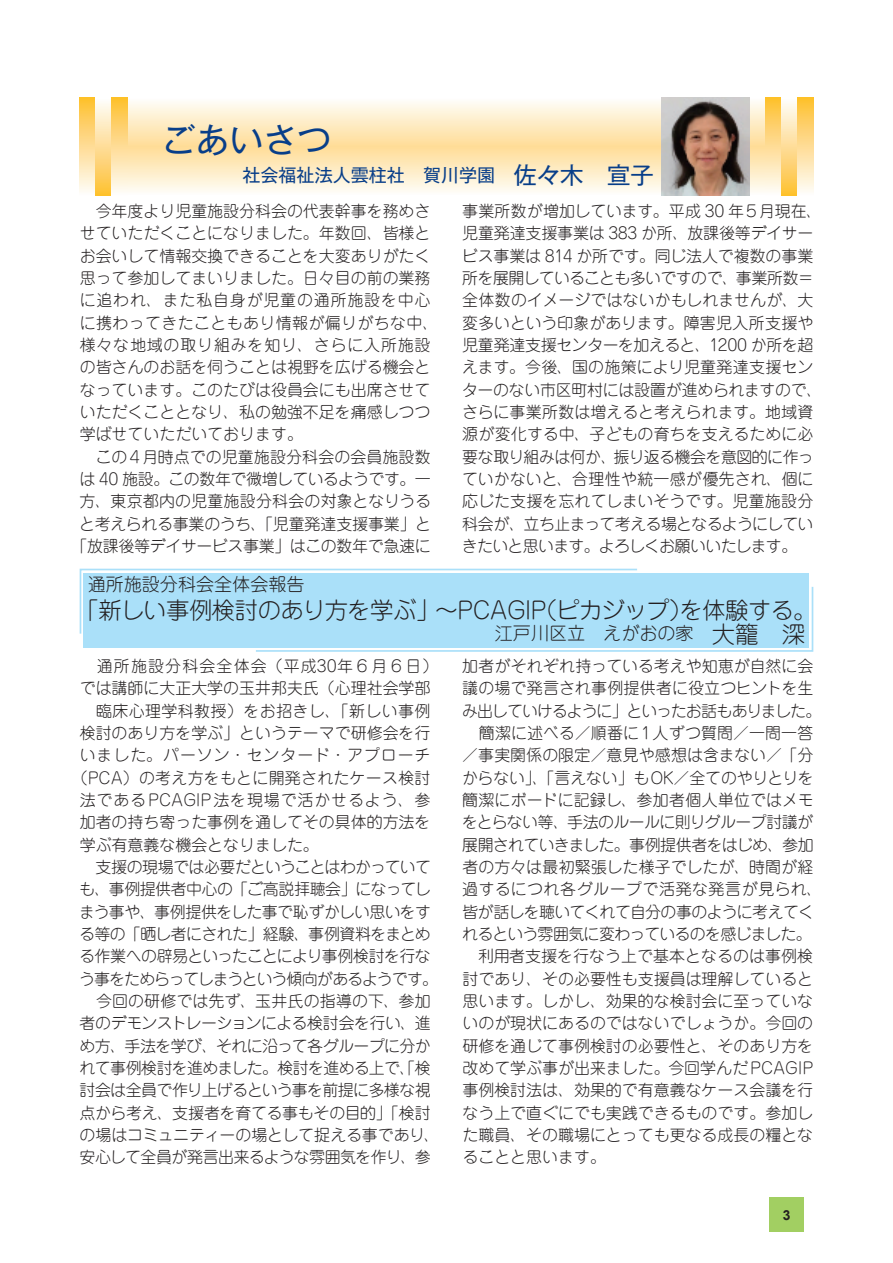
<style>
.page{position:relative;width:893px;height:1263px;background:#fff}
.page>*{position:absolute;margin:0;border:0;box-sizing:border-box;transform-origin:0 0}
.t1{font:34.05px "Gothic MB101 Pr 6 Regular 90 msp RKSJ H";color:#083e89}
.t2{font:23.4px "Jun 101 Pro Light 90 msp RKSJ H";letter-spacing:-.03em;color:#231f20}
.t3{font:18px "Jun 101 Pro Light 90 msp RKSJ H";color:#231f20}
.t4{font:18px "Gothic MB101 Pr 6 Regular 90 msp RKSJ H";color:#083e89}
.t5{font:15.9px/22.4px "Jun 101 Pro Light 90 msp RKSJ H";color:#231f20}
.t6{font:15.9px "Jun 101 Pro Light 90 msp RKSJ H";letter-spacing:-.035em;color:#231f20}
.t7{font:15.9px "Jun 101 Pro Light 90 msp RKSJ H";letter-spacing:-.04em;color:#231f20}
.t8{font:15.9px "Jun 101 Pro Light 90 msp RKSJ H";letter-spacing:.055em;color:#231f20}
.t9{font:15.9px "Jun 101 Pro Light 90 msp RKSJ H";letter-spacing:-.03em;color:#231f20}
.t10{font:15.9px "Jun 101 Pro Light 90 msp RKSJ H";letter-spacing:.025em;color:#231f20}
.t11{font:15.9px "Jun 101 Pro Light 90 msp RKSJ H";letter-spacing:-.065em;color:#231f20}
.t12{font:15.9px "Jun 101 Pro Light 90 msp RKSJ H";letter-spacing:-.045em;color:#231f20}
.t13{font:15.9px "Jun 101 Pro Light 90 msp RKSJ H";letter-spacing:-.02em;color:#231f20}
.t14{font:15.9px "Jun 101 Pro Light 90 msp RKSJ H";letter-spacing:.075em;color:#231f20}
.t15{font:15.9px "Jun 101 Pro Light 90 msp RKSJ H";letter-spacing:.06em;color:#231f20}
.t16{font:700 13.8px "Arial";color:#231f20}
.s1{font-size:23.4px}
</style>
<div class="page">
<svg style="left:128px;top:98px;width:637px;height:98px;background:#fdedc9"></svg>
<img style="left:662px;top:98px;width:87px;height:98px">
<div style="left:80px;top:98px;width:16px;height:98px;background:linear-gradient(to bottom,#febf30,#fefcfa)"></div>
<div style="left:96px;top:98px;width:16px;height:98px;background:linear-gradient(to bottom,#fefdfd,#fec033)"></div>
<div style="left:112px;top:98px;width:16px;height:98px;background:linear-gradient(to bottom,#febf30,#fefcfa)"></div>
<div style="left:765px;top:98px;width:16px;height:98px;background:linear-gradient(to bottom,#febf30,#fefcfa)"></div>
<div style="left:781px;top:98px;width:16px;height:98px;background:linear-gradient(to bottom,#fefdfd,#fec033)"></div>
<div style="left:797px;top:98px;width:16px;height:98px;background:linear-gradient(to bottom,#febf30,#fefcfa)"></div>
<svg style="left:79px;top:568px;width:735px;height:84px;background:#b1e2f9"></svg>
<div style="left:770px;top:1197px;width:34px;height:34px;background:#a2cf62"></div>
<h1 class="t1" style="left:128px;top:128px;width:206px">　ごあいさつ</h1>
<p class="t4" style="left:242px;top:169px;width:413px">社会福祉法人雲柱社　賀川学園　<span class="s1">佐々木　宣子</span></p>
<p class="t5" style="left:80px;top:202px;width:352px">　今年度より児童施設分科会の代表幹事を務めさ</p>
<p class="t5" style="left:80px;top:224px;width:352px">せていただくことになりました。年数回、皆様と</p>
<p class="t5" style="left:80px;top:247px;width:352px">お会いして情報交換できることを大変ありがたく</p>
<p class="t5" style="left:80px;top:269px;width:352px">思って参加してまいりました。日々目の前の業務</p>
<p class="t8" style="left:80px;top:294px;width:352px">に追われ、また私自身が児童の通所施設を中心</p>
<p class="t10" style="left:80px;top:317px;width:360px">に携わってきたこともあり情報が偏りがちな中、</p>
<p class="t8" style="left:80px;top:339px;width:352px">様々な地域の取り組みを知り、さらに入所施設</p>
<p class="t5" style="left:80px;top:358px;width:352px">の皆さんのお話を伺うことは視野を広げる機会と</p>
<p class="t5" style="left:80px;top:381px;width:352px">なっています。このたびは役員会にも出席させて</p>
<p class="t5" style="left:80px;top:403px;width:352px">いただくこととなり、私の勉強不足を痛感しつつ</p>
<p class="t5" style="left:80px;top:425px;width:225px">学ばせていただいております。</p>
<p class="t5" style="left:80px;top:448px;width:352px">　この４月時点での児童施設分科会の会員施設数</p>
<p class="t9" style="left:79px;top:473px;width:353px">は 40 施設。この数年で微増しているようです。一</p>
<p class="t5" style="left:80px;top:492px;width:353px">方、東京都内の児童施設分科会の対象となりうる</p>
<p class="t5" style="left:79px;top:515px;width:353px">と考えられる事業のうち、「児童発達支援事業」と</p>
<p class="t5" style="left:71px;top:537px;width:361px">「放課後等デイサービス事業」はこの数年で急速に</p>
<p class="t5" style="left:462px;top:202px;width:362px">事業所数が増加しています。平成 30 年５月現在、児童発達支援事業は 383 か所、放課後等デイサービス事業は 814 か所です。同じ法人で複数の事業所を展開していることも多いですので、事業所数＝全体数のイメージではないかもしれませんが、大変多いという印象があります。障害児入所支援や児童発達支援センターを加えると、1200 か所を超えます。今後、国の施策により児童発達支援センターのない市区町村には設置が進められますので、さらに事業所数は増えると考えられます。地域資源が変化する中、子どもの育ちを支えるために必要な取り組みは何か、振り返る機会を意図的に作っていかないと、合理性や統一感が優先され、個に応じた支援を忘れてしまいそうです。児童施設分科会が、立ち止まって考える場となるようにしていきたいと思います。よろしくお願いいたします。</p>
<p class="t3" style="left:88px;top:577px;width:218px">通所施設分科会全体会報告</p>
<h2 class="t2" style="left:75px;top:601px;width:742px">「新しい事例検討のあり方を学ぶ」～PCAGIP（ピカジップ）を体験する。</h2>
<p class="t3" style="left:495px;top:627px;width:312px">江戸川区立　えがおの家　<span class="s1">大籠　深</span></p>
<p class="t14" style="left:80px;top:660px;width:360px">　通所施設分科会全体会（平成30年６月６日）</p>
<p class="t5" style="left:80px;top:679px;width:352px">では講師に大正大学の玉井邦夫氏（心理社会学部</p>
<p class="t10" style="left:80px;top:705px;width:352px">　臨床心理学科教授）をお招きし、「新しい事例</p>
<p class="t5" style="left:80px;top:724px;width:352px">検討のあり方を学ぶ」というテーマで研修会を行</p>
<p class="t15" style="left:80px;top:749px;width:352px">いました。パーソン・センタード・アプローチ</p>
<p class="t5" style="left:72px;top:769px;width:360px">（PCA）の考え方をもとに開発されたケース検討</p>
<p class="t8" style="left:80px;top:794px;width:352px">法であるPCAGIP法を現場で活かせるよう、参</p>
<p class="t5" style="left:80px;top:813px;width:352px">加者の持ち寄った事例を通してその具体的方法を</p>
<p class="t5" style="left:80px;top:836px;width:241px">学ぶ有意義な機会となりました。</p>
<p class="t7" style="left:80px;top:861px;width:353px">　支援の現場では必要だということはわかっていて</p>
<p class="t9" style="left:79px;top:883px;width:353px">も、事例提供者中心の「ご高説拝聴会」になってし</p>
<p class="t6" style="left:79px;top:906px;width:353px">まう事や、事例提供をした事で恥ずかしい思いをす</p>
<p class="t6" style="left:79px;top:928px;width:353px">る等の「晒し者にされた」経験、事例資料をまとめ</p>
<p class="t7" style="left:79px;top:950px;width:353px">る作業への辟易といったことにより事例検討を行な</p>
<p class="t11" style="left:79px;top:973px;width:361px">う事をためらってしまうという傾向があるようです。</p>
<p class="t5" style="left:80px;top:992px;width:353px">　今回の研修では先ず、玉井氏の指導の下、参加</p>
<p class="t6" style="left:80px;top:1017px;width:353px">者のデモンストレーションによる検討会を行い、進</p>
<p class="t6" style="left:79px;top:1040px;width:353px">め方、手法を学び、それに沿って各グループに分か</p>
<p class="t7" style="left:79px;top:1062px;width:353px">れて事例検討を進めました。検討を進める上で、「検</p>
<p class="t12" style="left:80px;top:1084px;width:353px">討会は全員で作り上げるという事を前提に多様な視</p>
<p class="t13" style="left:79px;top:1107px;width:353px">点から考え、支援者を育てる事もその目的」「検討</p>
<p class="t5" style="left:79px;top:1126px;width:362px">の場はコミュニティーの場として捉える事であり、</p>
<p class="t6" style="left:79px;top:1151px;width:353px">安心して全員が発言出来るような雰囲気を作り、参</p>
<p class="t5" style="left:462px;top:657px;width:362px">加者がそれぞれ持っている考えや知恵が自然に会議の場で発言され事例提供者に役立つヒントを生み出していけるように」といったお話もありました。　簡潔に述べる／順番に１人ずつ質問／一問一答／事実関係の限定／意見や感想は含まない／「分からない」、「言えない」もOK／全てのやりとりを簡潔にボードに記録し、参加者個人単位ではメモをとらない等、手法のルールに則りグループ討議が展開されていきました。事例提供者をはじめ、参加者の方々は最初緊張した様子でしたが、時間が経過するにつれ各グループで活発な発言が見られ、皆が話しを聴いてくれて自分の事のように考えてくれるという雰囲気に変わっているのを感じました。　利用者支援を行なう上で基本となるのは事例検討であり、その必要性も支援員は理解していると思います。しかし、効果的な検討会に至っていないのが現状にあるのではないでしょうか。今回の研修を通じて事例検討の必要性と、そのあり方を改めて学ぶ事が出来ました。今回学んだPCAGIP事例検討法は、効果的で有意義なケース会議を行なう上で直ぐにでも実践できるものです。参加した職員、その職場にとっても更なる成長の糧となることと思います。</p>
<p class="t16" style="left:783px;top:1207px;width:9px">3</p>
</div>
